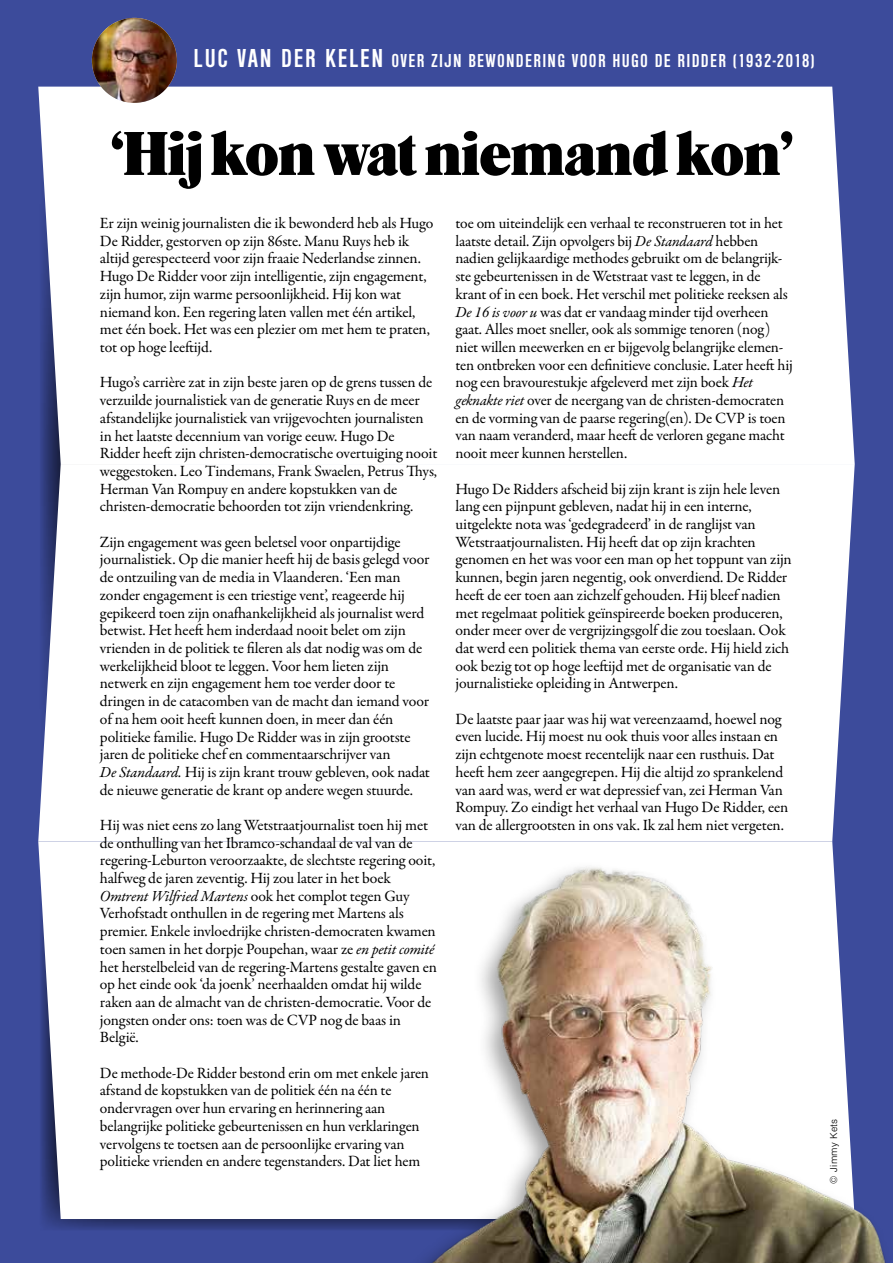
<style>
.page{position:relative;width:893px;height:1263px;background:#3c4b9b}
.page>*{position:absolute;margin:0;border:0;box-sizing:border-box;transform-origin:0 0}
.t1{font:64.35px "Caslon Black SH";color:#000}
.t2{font:700 condensed 19.5px "Nimbus Sans DOT";letter-spacing:.065em;color:#fff}
.t3{font:15.75px/17.7px "Garamond Premr Pro";letter-spacing:-.01em;color:#000}
.t4{font:italic 15.45px "Garamond Premr Pro";letter-spacing:-.015em;color:#000}
.t5{font:300 10.5px "Nimbus San";letter-spacing:.02em;color:#000}
.s1{font-size:27px}
.s2{font-style:italic;font-size:15.45px}
.s3{font-style:normal;font-size:15.75px}
</style>
<div class="page">
<div style="left:38px;top:464px;width:817px;height:377px;background:#fff"></div>
<div style="left:38px;top:87px;width:817px;height:377px;background:#fff"></div>
<div style="left:38px;top:841px;width:795px;height:378px;background:#fff"></div>
<img style="left:359px;top:849px;width:527px;height:414px">
<img style="left:92px;top:18px;width:85px;height:85px;border-radius:43px">
<p class="t2" style="left:194px;top:50px;width:623px"><span class="s1">LUC VAN DER KELEN</span> OVER ZIJN BEWONDERING VOOR HUGO DE RIDDER (1932-2018)</p>
<h1 class="t1" style="left:111px;top:120px;width:683px">‘Hij kon wat niemand kon’</h1>
<p class="t3" style="left:100px;top:215px;width:335px">Er zijn weinig journalisten die ik bewonderd heb als Hugo De Ridder, gestorven op zijn 86ste. Manu Ruys heb ik altijd gerespecteerd voor zijn fraaie Nederlandse zinnen.<br>Hugo De Ridder voor zijn intelligentie, zijn engagement, zijn humor, zijn warme persoonlijkheid. Hij kon wat niemand kon. Een regering laten vallen met één artikel, met één boek. Het was een plezier om met hem te praten, tot op hoge leeftijd.</p>
<p class="t3" style="left:100px;top:374px;width:339px">Hugo’s carrière zat in zijn beste jaren op de grens tussen de verzuilde journalistiek van de generatie Ruys en de meer afstandelijke journalistiek van vrijgevochten journalisten in het laatste decennium van vorige eeuw. Hugo De Ridder heeft zijn christen-democratische overtuiging nooit weggestoken. Leo Tindemans, Frank Swaelen, Petrus Thys, Herman Van Rompuy en andere kopstukken van de christen-democratie behoorden tot zijn vriendenkring.</p>
<p class="t3" style="left:100px;top:533px;width:332px">Zijn engagement was geen beletsel voor onpartijdige journalistiek. Op die manier heeft hij de basis gelegd voor de ontzuiling van de media in Vlaanderen. ‘Een man zonder engagement is een triestige vent’, reageerde hij gepikeerd toen zijn onafhankelijkheid als journalist werd betwist. Het heeft hem inderdaad nooit belet om zijn vrienden in de politiek te fileren als dat nodig was om de werkelijkheid bloot te leggen. Voor hem lieten zijn netwerk en zijn engagement hem toe verder door te dringen in de catacomben van de macht dan iemand voor of na hem ooit heeft kunnen doen, in meer dan één politieke familie. Hugo De Ridder was in zijn grootste jaren de politieke chef en commentaarschrijver van<br><span class="s2">De Standaard.</span> Hij is zijn krant trouw gebleven, ook nadat de nieuwe generatie de krant op andere wegen stuurde.</p>
<p class="t3" style="left:100px;top:816px;width:337px">Hij was niet eens zo lang Wetstraatjournalist toen hij met de onthulling van het Ibramco-schandaal de val van de regering-Leburton veroorzaakte, de slechtste regering ooit, halfweg de jaren zeventig. Hij zou later in het boek</p>
<p class="t4" style="left:100px;top:886px;width:311px">Omtrent Wilfried Martens <span class="s3">ook het complot tegen Guy</span></p>
<p class="t3" style="left:100px;top:905px;width:338px">Verhofstadt onthullen in de regering met Martens als premier. Enkele invloedrijke christen-democraten kwamen toen samen in het dorpje Poupehan, waar ze <span class="s2">en petit comité </span>het herstelbeleid van de regering-Martens gestalte gaven en op het einde ook ‘da joenk’ neerhaalden omdat hij wilde raken aan de almacht van de christen-democratie. Voor de jongsten onder ons: toen was de CVP nog de baas in België.</p>
<p class="t3" style="left:100px;top:1064px;width:331px">De methode-De Ridder bestond erin om met enkele jaren afstand de kopstukken van de politiek één na één te ondervragen over hun ervaring en herinnering aan belangrijke politieke gebeurtenissen en hun verklaringen vervolgens te toetsen aan de persoonlijke ervaring van politieke vrienden en andere tegenstanders. Dat liet hem</p>
<p class="t3" style="left:455px;top:215px;width:339px">toe om uiteindelijk een verhaal te reconstrueren tot in het laatste detail. Zijn opvolgers bij <span class="s2">De Standaard</span> hebben nadien gelijkaardige methodes gebruikt om de belangrijk&shy;ste gebeurtenissen in de Wetstraat vast te leggen, in de krant of in een boek. Het verschil met politieke reeksen als <span class="s2">De 16 is voor u</span> was dat er vandaag minder tijd overheen gaat. Alles moet sneller, ook als sommige tenoren (nog) niet willen meewerken en er bijgevolg belangrijke elemen&shy;ten ontbreken voor een definitieve conclusie. Later heeft hij nog een bravourestukje afgeleverd met zijn boek <span class="s2">Het geknakte riet</span> over de neergang van de christen-democraten en de vorming van de paarse regering(en). De CVP is toen van naam veranderd, maar heeft de verloren gegane macht nooit meer kunnen herstellen.</p>
<p class="t3" style="left:455px;top:480px;width:338px">Hugo De Ridders afscheid bij zijn krant is zijn hele leven lang een pijnpunt gebleven, nadat hij in een interne, uitgelekte nota was ‘gedegradeerd’ in de ranglijst van Wetstraatjournalisten. Hij heeft dat op zijn krachten genomen en het was voor een man op het toppunt van zijn kunnen, begin jaren negentig, ook onverdiend. De Ridder heeft de eer toen aan zichzelf gehouden. Hij bleef nadien met regelmaat politiek geïnspireerde boeken produceren, onder meer over de vergrijzingsgolf die zou toeslaan. Ook dat werd een politiek thema van eerste orde. Hij hield zich ook bezig tot op hoge leeftijd met de organisatie van de journalistieke opleiding in Antwerpen.</p>
<p class="t3" style="left:455px;top:710px;width:334px">De laatste paar jaar was hij wat vereenzaamd, hoewel nog even lucide. Hij moest nu ook thuis voor alles instaan en zijn echtgenote moest recentelijk naar een rusthuis. Dat heeft hem zeer aangegrepen. Hij die altijd zo sprankelend van aard was, werd er wat depressief van, zei Herman Van Rompuy. Zo eindigt het verhaal van Hugo De Ridder, een van de allergrootsten in ons vak. Ik zal hem niet vergeten.</p>
<p class="t5" style="left:828px;top:1184px;width:67px;rotate:-90deg">© Jimmy Kets</p>
</div>
